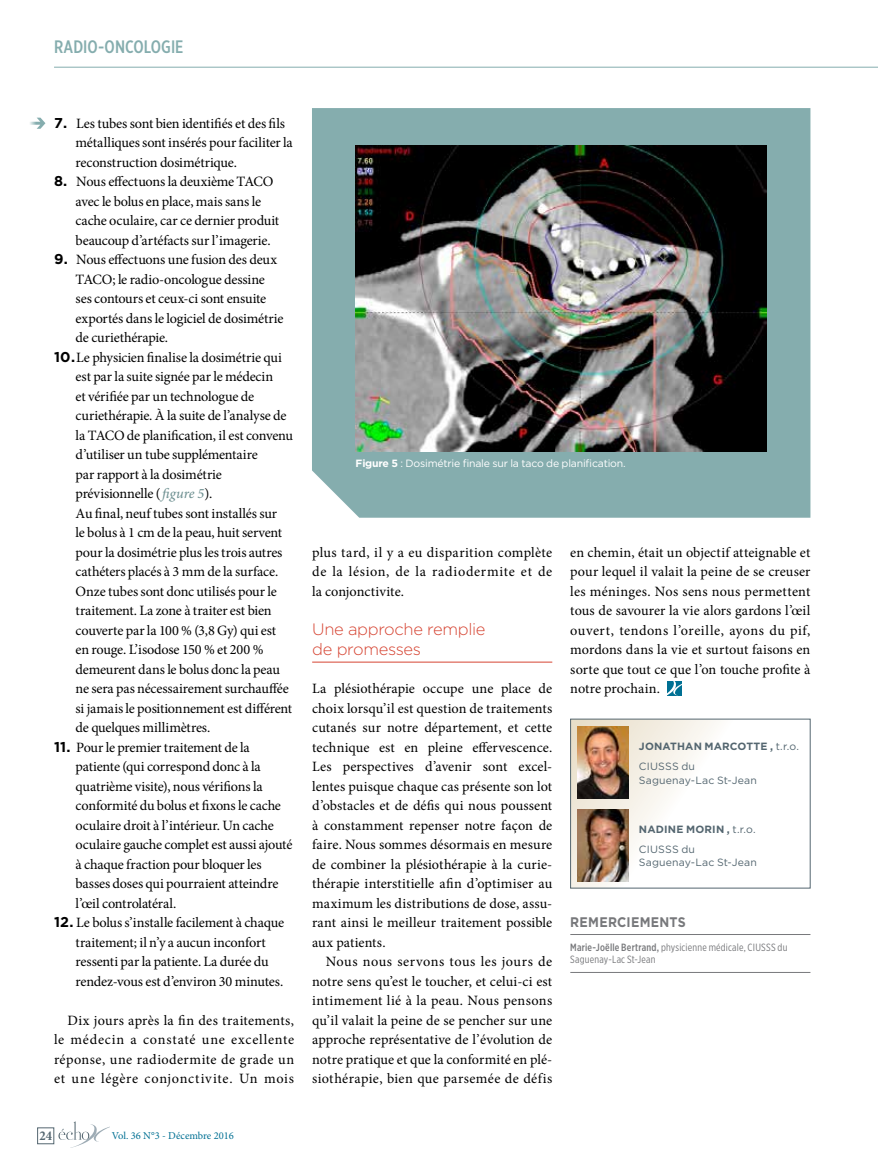
<style>
.page{position:relative;width:878px;height:1175px;background:#fff}
.page>*{position:absolute;margin:0;border:0;box-sizing:border-box;transform-origin:0 0}
.t1{font:500 18px "Gotham X Narrow";color:#85adae}
.t2{font:300 16.5px/20.4px "Gotham";letter-spacing:-.02em;color:#d64533}
.t3{font:14.25px/19.5px "Minion Pro";letter-spacing:-.01em;color:#000;text-align:justify}
.t4{font:700 13.8px "Gotham";letter-spacing:.02em;color:#77787b;scale:.9 1}
.t5{font:700 condensed 13.5px "Minion Pro";color:#546670}
.t6{font:10.5px/11.6px "Gotham X Narrow";letter-spacing:.02em;color:#77787b}
.t7{font:10.5px/20.2px "Gotham";letter-spacing:.015em;color:#546670}
.t8{font:10.5px "Gotham";letter-spacing:-.02em;color:#fff}
.t9{font:700 10.5px/20.2px "Gotham";letter-spacing:.01em;color:#546670}
.t10{font:10.5px "Minion Pro";color:#007093}
.s1{font-family:"Gotham";font-weight:700}
.s2{font-weight:500;font-style:italic;color:#6f9192}
.s3{font-weight:700}
.s4{font-weight:400}
.s5{font-weight:500}
</style>
<div class="page">
<svg style="left:58px;top:1121px;width:52px;height:26px"></svg>
<div style="left:37px;top:1127px;width:17px;height:16px;border:1px solid #546670"></div>
<hr style="left:312px;top:662px;width:240px;height:1px;background:#d64533">
<hr style="left:570px;top:934px;width:240px;height:1px;background:#77787b">
<hr style="left:570px;top:972px;width:240px;height:1px;background:#77787b">
<svg style="left:667px;top:681px;width:14px;height:15px"></svg>
<svg style="left:572px;top:721px;width:144px;height:165px"></svg>
<div style="left:570px;top:719px;width:240px;height:169px;border:1px solid #546670"></div>
<img style="left:578px;top:727px;width:51px;height:71px">
<img style="left:578px;top:809px;width:51px;height:72px">
<hr style="left:54px;top:67px;width:824px;height:1px;background:#85adae">
<div style="left:312px;top:108px;width:498px;height:409px;background:#85adae"></div>
<img style="left:355px;top:146px;width:411px;height:305px">
<svg style="left:30px;top:118px;width:15px;height:11px"></svg>
<p class="t1" style="left:54px;top:36px;width:131px">RADIO-ONCOLOGIE</p>
<p class="t3" style="left:76px;top:113px;width:219px;text-align:left;text-indent:-22px"><span class="s1">7.</span> Les tubes sont bien identifiés et des fils métalliques sont insérés pour faciliter la reconstruction dosimétrique.</p>
<p class="t3" style="left:76px;top:172px;width:205px;text-align:left;text-indent:-22px"><span class="s1">8.</span> Nous effectuons la deuxième TACO avec le bolus en place, mais sans le cache oculaire, car ce dernier produit beaucoup d’artéfacts sur l’imagerie.</p>
<p class="t3" style="left:54px;top:250px;width:224px"><span class="s1">9.</span> Nous effectuons une fusion des deux</p>
<p class="t3" style="left:76px;top:269px;width:191px">TACO; le radio-oncologue dessine</p>
<p class="t3" style="left:76px;top:289px;width:192px">ses contours et ceux-ci sont ensuite</p>
<p class="t3" style="left:76px;top:308px;width:209px">exportés dans le logiciel de dosimétrie</p>
<p class="t3" style="left:76px;top:328px;width:94px">de curiethérapie.</p>
<p class="t3" style="left:54px;top:347px;width:229px"><span class="s1">10.</span>Le physicien finalise la dosimétrie qui</p>
<p class="t3" style="left:76px;top:367px;width:199px">est par la suite signée par le médecin</p>
<p class="t3" style="left:76px;top:386px;width:180px">et vérifiée par un technologue de</p>
<p class="t3" style="left:76px;top:406px;width:212px">curiethérapie. À la suite de l’analyse de</p>
<p class="t3" style="left:76px;top:425px;width:219px">la TACO de planification, il est convenu</p>
<p class="t3" style="left:76px;top:445px;width:184px">d’utiliser un tube supplémentaire</p>
<p class="t3" style="left:76px;top:464px;width:148px">par rapport à la dosimétrie</p>
<p class="t3" style="left:76px;top:484px;width:138px">prévisionnelle (<span class="s2">figure 5</span>).</p>
<p class="t3" style="left:76px;top:503px;width:203px">Au final, neuf tubes sont installés sur</p>
<p class="t3" style="left:76px;top:523px;width:208px">le bolus à 1 cm de la peau, huit servent</p>
<p class="t3" style="left:76px;top:542px;width:208px">pour la dosimétrie plus les trois autres</p>
<p class="t3" style="left:76px;top:562px;width:204px">cathéters placés à 3 mm de la surface.</p>
<p class="t3" style="left:76px;top:581px;width:203px">Onze tubes sont donc utilisés pour le</p>
<p class="t3" style="left:76px;top:601px;width:197px">traitement. La zone à traiter est bien</p>
<p class="t3" style="left:76px;top:620px;width:202px">couverte par la 100 % (3,8 Gy) qui est</p>
<p class="t3" style="left:76px;top:640px;width:189px">en rouge. L’isodose 150 % et 200 %</p>
<p class="t3" style="left:76px;top:659px;width:206px">demeurent dans le bolus donc la peau</p>
<p class="t3" style="left:76px;top:679px;width:215px">ne sera pas nécessairement surchauffée</p>
<p class="t3" style="left:76px;top:698px;width:218px">si jamais le positionnement est différent</p>
<p class="t3" style="left:76px;top:718px;width:136px">de quelques millimètres.</p>
<p class="t3" style="left:76px;top:737px;width:218px;text-align:left;text-indent:-22px"><span class="s1">11.</span> Pour le premier traitement de la patiente (qui correspond donc à la quatrième visite), nous vérifions la conformité du bolus et fixons le cache oculaire droit à l’intérieur. Un cache oculaire gauche complet est aussi ajouté à chaque fraction pour bloquer les basses doses qui pourraient atteindre l’œil controlatéral.</p>
<p class="t3" style="left:76px;top:913px;width:210px;text-align:left;text-indent:-22px"><span class="s1">12.</span> Le bolus s’installe facilement à chaque traitement; il n’y a aucun inconfort ressenti par la patiente. La durée du rendez-vous est d’environ 30 minutes.</p>
<p class="t3" style="left:54px;top:1010px;width:242px;text-indent:13px">Dix jours après la fin des traitements, le médecin a constaté une excellente réponse, une radiodermite de grade un et une légère conjonctivite. Un mois</p>
<p class="t5" style="left:39px;top:1126px;width:14px">24</p>
<p class="t10" style="left:112px;top:1129px;width:124px">Vol. 36 N°3 - Décembre 2016</p>
<p class="t8" style="left:355px;top:456px;width:271px"><span class="s3">Figure 5</span> : Dosimétrie finale sur la taco de planification.</p>
<p class="t3" style="left:312px;top:542px;width:242px">plus tard, il y a eu disparition complète de la lésion, de la radiodermite et de la conjonctivite.</p>
<p class="t2" style="left:312px;top:618px;width:175px">Une approche remplie de promesses</p>
<p class="t3" style="left:312px;top:679px;width:242px">La plésiothérapie occupe une place de choix lorsqu’il est question de traitements cutanés sur notre département, et cette technique est en pleine effervescence.<br>Les perspectives d’avenir sont excel&shy;lentes puisque chaque cas présente son lot d’obstacles et de défis qui nous poussent à constamment repenser notre façon de faire. Nous sommes désormais en mesure de combiner la plésiothérapie à la curie&shy;thérapie interstitielle afin d’optimiser au maximum les distributions de dose, assu&shy;rant ainsi le meilleur traitement possible aux patients.</p>
<p class="t3" style="left:312px;top:952px;width:242px;text-indent:13px">Nous nous servons tous les jours de notre sens qu’est le toucher, et celui-ci est intimement lié à la peau. Nous pensons qu’il valait la peine de se pencher sur une approche représentative de l’évolution de notre pratique et que la conformité en plé&shy;siothérapie, bien que parsemée de défis</p>
<p class="t3" style="left:570px;top:542px;width:242px">en chemin, était un objectif atteignable et pour lequel il valait la peine de se creuser les méninges. Nos sens nous permettent tous de savourer la vie alors gardons l’œil ouvert, tendons l’oreille, ayons du pif, mordons dans la vie et surtout faisons en sorte que tout ce que l’on touche profite à notre prochain.</p>
<p class="t9" style="left:639px;top:736px;width:161px">JONATHAN MARCOTTE , <span class="s4">t.r.o.<br>CIUSSS du</span></p>
<p class="t7" style="left:639px;top:769px;width:119px">Saguenay-Lac St-Jean</p>
<p class="t7" style="left:639px;top:818px;width:118px"><span class="s3">NADINE MORIN ,</span> t.r.o.<br>CIUSSS du</p>
<p class="t7" style="left:639px;top:852px;width:119px">Saguenay-Lac St-Jean</p>
<p class="t4" style="left:570px;top:913px;width:130px">REMERCIEMENTS</p>
<p class="t6" style="left:570px;top:941px;width:218px"><span class="s5">Marie-Joëlle Bertrand,</span> physicienne médicale, CIUSSS du<br>Saguenay-Lac St-Jean</p>
</div>
